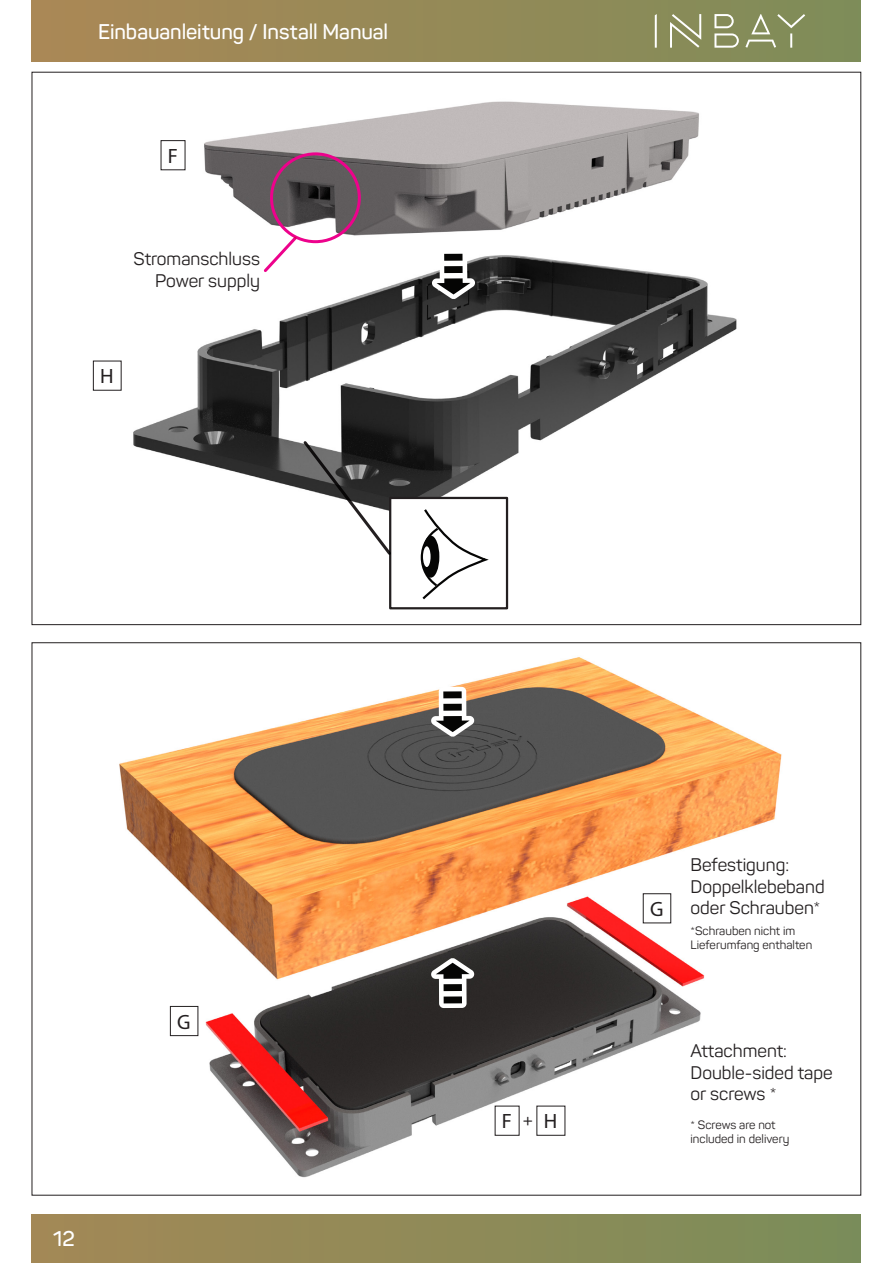
<style>
.page{position:relative;width:893px;height:1263px;background:#fff}
.page>*{position:absolute;margin:0;border:0;box-sizing:border-box;transform-origin:0 0}
.t1{font:600 21px "Panton";letter-spacing:-.005em;color:#fff}
.t2{font:20.7px "Myriad Pro";color:#231f20}
.t3{font:18px/21.6px "Panton";color:#231f20}
.t4{font:12px/14.4px "Panton";color:#231f20}
.s1{font-family:"Panton";font-size:18px}
</style>
<div class="page">
<div style="left:32px;top:1215px;width:861px;height:48px;background:linear-gradient(to right,#a38856,#798d59)"></div>
<div style="left:32px;top:0;width:861px;height:62px;background:linear-gradient(to right,#ab8755,#7d8d59)"></div>
<svg style="left:655px;top:14px;width:150px;height:34px;background:#989d72"></svg>
<div style="left:861px;top:0;width:32px;height:1263px;background:#fff"></div>
<img style="left:119px;top:657px;width:663px;height:521px">
<svg style="left:431px;top:958px;width:44px;height:50px"></svg>
<svg style="left:431px;top:687px;width:44px;height:50px"></svg>
<div style="left:170px;top:1006px;width:28px;height:30px;border:1px solid #231f20"></div>
<div style="left:643px;top:893px;width:28px;height:30px;border:1px solid #231f20"></div>
<img style="left:92px;top:101px;width:645px;height:418px">
<div style="left:270px;top:152px;width:91px;height:91px;border:3px solid #ed028c;border-radius:50%"></div>
<div style="left:390px;top:498px;width:117px;height:110px;background:#fff"></div>
<div style="left:389px;top:497px;width:119px;height:112px;border:2px solid #231f20"></div>
<svg style="left:420px;top:509px;width:68px;height:91px"></svg>
<div style="left:422px;top:536px;width:17px;height:42px;background:#050504;border-radius:50%"></div>
<div style="left:423px;top:546px;width:8px;height:21px;background:#fff;border-radius:50%"></div>
<svg style="left:432px;top:249px;width:43px;height:50px"></svg>
<svg style="left:302px;top:440px;width:90px;height:116px"></svg>
<svg style="left:262px;top:235px;width:36px;height:39px"></svg>
<p class="t1" style="left:98px;top:18px;width:292px">Einbauanleitung / Install Manual</p>
<p class="t2" style="left:168px;top:143px;width:12px">F</p>
<p class="t3" style="left:134px;top:248px;width:128px;text-align:right">Stromanschluss<br>Power supply</p>
<p class="t2" style="left:100px;top:364px;width:15px">H</p>
<p class="t1" style="left:53px;top:1225px;width:23px">12</p>
<p class="t2" style="left:177px;top:1009px;width:15px">G</p>
<p class="t2" style="left:502px;top:1109px;width:57px">F<span class="s1">+</span>H</p>
<p class="t2" style="left:650px;top:896px;width:15px">G</p>
<p class="t3" style="left:691px;top:854px;width:136px">Befestigung:<br>Doppelklebeband oder Schrauben*</p>
<p class="t4" style="left:691px;top:923px;width:123px">*Schrauben nicht im<br>Lieferumfang enthalten</p>
<p class="t3" style="left:691px;top:1040px;width:144px">Attachment:<br>Double-sided tape or screws *</p>
<p class="t4" style="left:691px;top:1117px;width:100px">* Screws are not included in delivery</p>
</div>
